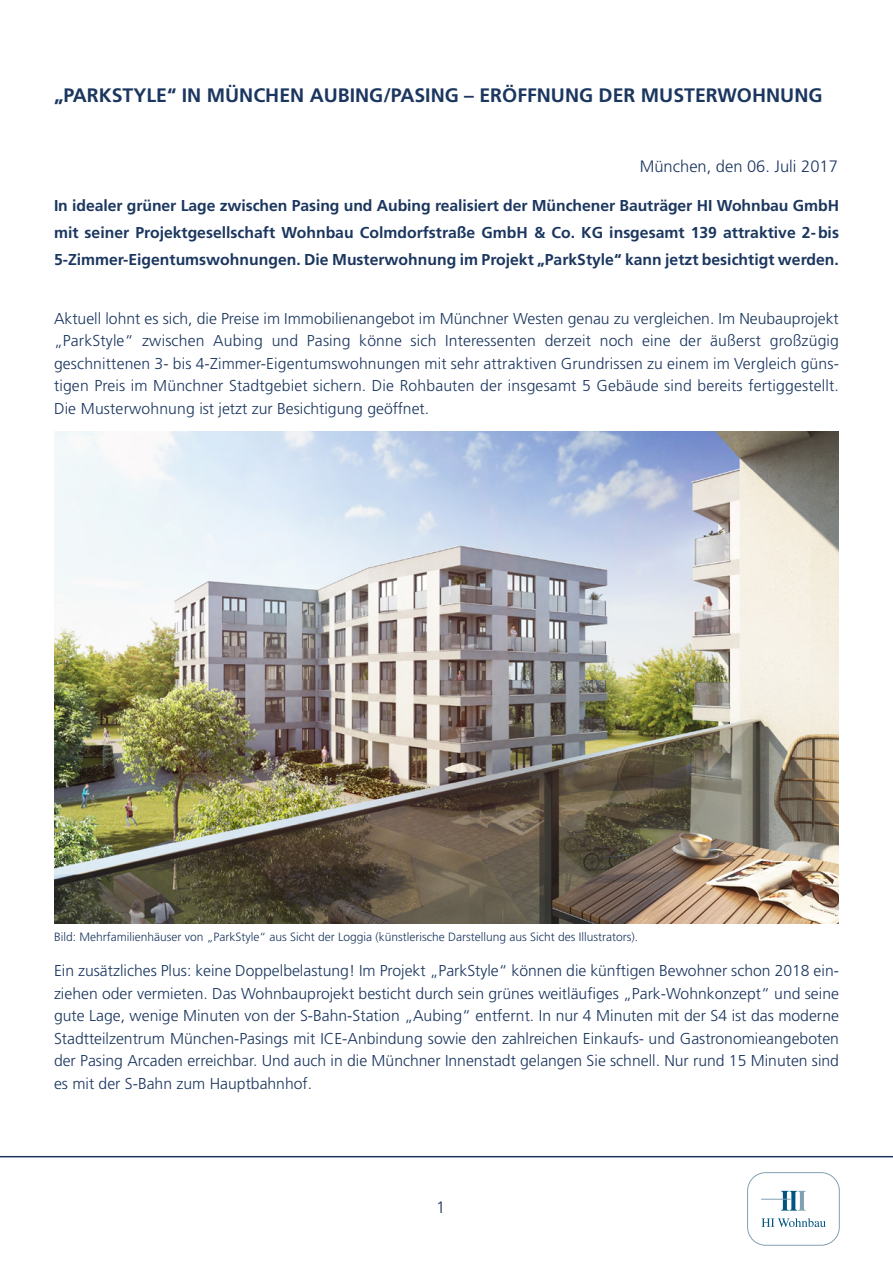
<style>
.page{position:relative;width:893px;height:1263px;background:#fff}
.page>*{position:absolute;margin:0;border:0;box-sizing:border-box;transform-origin:0 0}
.t1{font:700 19.5px "Frutiger";color:#1b365f}
.t2{font:300 16.5px "Frutiger";color:#1b365f}
.t3{font:300 15.75px/22.5px "Frutiger";color:#1b365f;text-align:justify}
.t4{font:700 15.75px/27px "Frutiger";color:#1b365f;text-align:justify}
.t5{font:300 12px "Frutiger";color:#1b365f}
</style>
<div class="page">
<div style="left:747px;top:1172px;width:93px;height:73px;border:1px solid #80a1b2;border-radius:18px"></div>
<svg style="left:761px;top:1218px;width:65px;height:9px"></svg>
<svg style="left:781px;top:1191px;width:25px;height:19px"></svg>
<hr style="left:761px;top:1199px;width:30px;height:1px;background:#80a1b2">
<hr style="left:0;top:1156px;width:893px;height:1px;background:#1b365f">
<img style="left:54px;top:432px;width:785px;height:492px">
<p class="t1" style="left:54px;top:84px;width:770px">„PARKSTYLE“ IN MÜNCHEN AUBING/PASING – ERÖFFNUNG DER MUSTERWOHNUNG</p>
<p class="t2" style="left:640px;top:157px;width:200px">München, den 06. Juli 2017</p>
<p class="t4" style="left:54px;top:192px;width:786px">In idealer grüner Lage zwischen Pasing und Aubing realisiert der Münchener Bauträger HI Wohnbau GmbH mit seiner Projektgesellschaft Wohnbau Colmdorfstraße GmbH &amp; Co. KG insgesamt 139 attraktive 2-bis 5-Zimmer-Eigentumswohnungen. Die Musterwohnung im Projekt „ParkStyle“ kann jetzt besichtigt werden.</p>
<p class="t3" style="left:54px;top:307px;width:786px">Aktuell lohnt es sich, die Preise im Immobilienangebot im Münchner Westen genau zu vergleichen. Im Neubauprojekt „ParkStyle“ zwischen Aubing und Pasing könne sich Interessenten derzeit noch eine der äußerst großzügig geschnittenen 3- bis 4-Zimmer-Eigentumswohnungen mit sehr attraktiven Grundrissen zu einem im Vergleich güns&shy;tigen Preis im Münchner Stadtgebiet sichern. Die Rohbauten der insgesamt 5 Gebäude sind bereits fertiggestellt.<br>Die Musterwohnung ist jetzt zur Besichtigung geöffnet.</p>
<p class="t5" style="left:54px;top:930px;width:586px">Bild: Mehrfamilienhäuser von „ParkStyle“ aus Sicht der Loggia (künstlerische Darstellung aus Sicht des Illustrators).</p>
<p class="t3" style="left:54px;top:960px;width:786px">Ein zusätzliches Plus: keine Doppelbelastung! Im Projekt „ParkStyle“ können die künftigen Bewohner schon 2018 ein&shy;ziehen oder vermieten. Das Wohnbauprojekt besticht durch sein grünes weitläufiges „Park-Wohnkonzept“ und seine gute Lage, wenige Minuten von der S-Bahn-Station „Aubing“ entfernt. In nur 4 Minuten mit der S4 ist das moderne Stadtteilzentrum München-Pasings mit ICE-Anbindung sowie den zahlreichen Einkaufs- und Gastronomieangeboten der Pasing Arcaden erreichbar. Und auch in die Münchner Innenstadt gelangen Sie schnell. Nur rund 15 Minuten sind es mit der S-Bahn zum Hauptbahnhof.</p>
<p class="t2" style="left:436px;top:1198px;width:11px">1</p>
</div>
